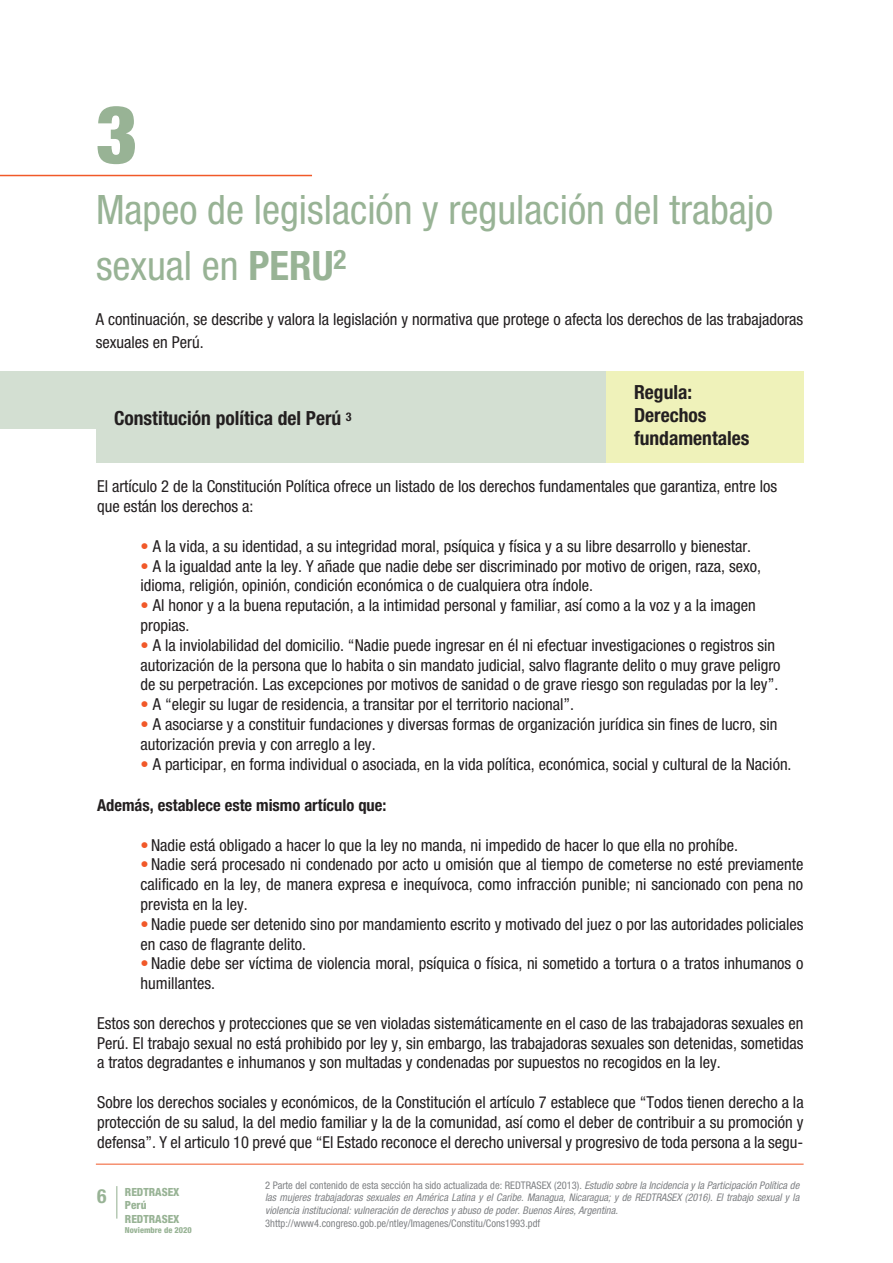
<style>
.page{position:relative;width:893px;height:1263px;background:#fff}
.page>*{position:absolute;margin:0;border:0;box-sizing:border-box;transform-origin:0 0}
.t1{font:900 condensed 80.25px "Helvetica Neue";color:#98b395}
.t2{font:condensed 40.65px/56.1px "Helvetica Neue";color:#98b395}
.t3{font:700 condensed 19.5px/22.8px "Helvetica Neue";color:#231f20}
.t4{font:condensed 16.5px/19.8px "Helvetica Neue";color:#231f20}
.t5{font:700 condensed 16.5px "Helvetica Neue";color:#231f20}
.t6{font:800 condensed 11.25px/13.5px "Helvetica Neue";color:#98b395}
.t7{font:italic condensed 10.5px/12.6px "Helvetica Neue";color:#808285;text-align:justify}
.t8{font:condensed 10.5px "Helvetica Neue";color:#808285}
.t9{font:800 condensed 8.25px "Helvetica Neue";color:#98b395}
.s1{font-weight:700}
.s2{color:#f15929}
.s3{font-weight:700;font-size:19.5px}
.s4{font-style:normal}
</style>
<div class="page">
<div style="left:606px;top:371px;width:197px;height:91px;background:#eff2ba"></div>
<div style="left:0;top:371px;width:606px;height:91px;background:#d3dfd2"></div>
<hr style="left:0;top:175px;width:312px;height:1px;background:#f15929">
<hr style="left:116px;top:1186px;width:1px;height:32px;background:#98b395">
<hr style="left:96px;top:1164px;width:708px;height:1px;background:#f15929">
<div style="left:0;top:429px;width:96px;height:83px;background:#fff"></div>
<h1 class="t1" style="left:96px;top:85px;width:43px">3</h1>
<h2 class="t2" style="left:96px;top:181px;width:679px">Mapeo de legislación y regulación del trabajo sexual en <span class="s1">PERU</span><sup>2</sup></h2>
<p class="t4" style="left:96px;top:308px;width:709px;line-height:22.8px">A continuación, se describe y valora la legislación y normativa que protege o afecta los derechos de las trabajadoras sexuales en Perú.</p>
<p class="t3" style="left:634px;top:381px;width:117px">Regula:<br>Derechos fundamentales</p>
<p class="t4" style="left:97px;top:476px;width:681px">El artículo 2 de la Constitución Política ofrece un listado de los derechos fundamentales que garantiza, entre los que están los derechos a:</p>
<p class="t4" style="left:141px;top:536px;width:612px"><span class="s2">•</span> A la vida, a su identidad, a su integridad moral, psíquica y física y a su libre desarrollo y bienestar.</p>
<p class="t4" style="left:141px;top:556px;width:622px"><span class="s2">•</span> A la igualdad ante la ley. Y añade que nadie debe ser discriminado por motivo de origen, raza, sexo, idioma, religión, opinión, condición económica o de cualquiera otra índole.</p>
<p class="t4" style="left:141px;top:595px;width:617px"><span class="s2">•</span> Al honor y a la buena reputación, a la intimidad personal y familiar, así como a la voz y a la imagen propias.</p>
<p class="t4" style="left:141px;top:635px;width:641px"><span class="s2">•</span> A la inviolabilidad del domicilio. “Nadie puede ingresar en él ni efectuar investigaciones o registros sin autorización de la persona que lo habita o sin mandato judicial, salvo flagrante delito o muy grave peligro de su perpetración. Las excepciones por motivos de sanidad o de grave riesgo son reguladas por la ley”.</p>
<p class="t4" style="left:141px;top:694px;width:435px"><span class="s2">•</span> A “elegir su lugar de residencia, a transitar por el territorio nacional”.</p>
<p class="t4" style="left:141px;top:714px;width:638px"><span class="s2">•</span> A asociarse y a constituir fundaciones y diversas formas de organización jurídica sin fines de lucro, sin autorización previa y con arreglo a ley.</p>
<p class="t4" style="left:141px;top:754px;width:652px"><span class="s2">•</span> A participar, en forma individual o asociada, en la vida política, económica, social y cultural de la Nación.</p>
<p class="t5" style="left:97px;top:795px;width:291px">Además, establece este mismo artículo que:</p>
<p class="t4" style="left:141px;top:835px;width:599px"><span class="s2">•</span> Nadie está obligado a hacer lo que la ley no manda, ni impedido de hacer lo que ella no prohíbe.</p>
<p class="t4" style="left:141px;top:855px;width:664px;text-align:justify"><span class="s2">•</span> Nadie será procesado ni condenado por acto u omisión que al tiempo de cometerse no esté previamente calificado en la ley, de manera expresa e inequívoca, como infracción punible; ni sancionado con pena no prevista en la ley.</p>
<p class="t4" style="left:141px;top:914px;width:664px"><span class="s2">•</span> Nadie puede ser detenido sino por mandamiento escrito y motivado del juez o por las autoridades policiales en caso de flagrante delito.</p>
<p class="t4" style="left:141px;top:954px;width:664px"><span class="s2">•</span> Nadie debe ser víctima de violencia moral, psíquica o física, ni sometido a tortura o a tratos inhumanos o humillantes.</p>
<p class="t4" style="left:97px;top:1013px;width:708px;text-align:justify">Estos son derechos y protecciones que se ven violadas sistemáticamente en el caso de las trabajadoras sexuales en Perú. El trabajo sexual no está prohibido por ley y, sin embargo, las trabajadoras sexuales son detenidas, sometidas a tratos degradantes e inhumanos y son multadas y condenadas por supuestos no recogidos en la ley.</p>
<p class="t4" style="left:97px;top:1092px;width:708px;text-align:justify">Sobre los derechos sociales y económicos, de la Constitución el artículo 7 establece que “Todos tienen derecho a la protección de su salud, la del medio familiar y la de la comunidad, así como el deber de contribuir a su promoción y defensa”. Y el articulo 10 prevé que “El Estado reconoce el derecho universal y progresivo de toda persona a la segu-</p>
<p class="t3" style="left:114px;top:407px;width:239px">Constitución política del Perú <sup>3</sup></p>
<p class="t6" style="left:125px;top:1185px;width:56px;text-indent:-28px"><span class="s3">6</span> REDTRASEX<br>Perú<br>REDTRASEX</p>
<p class="t9" style="left:125px;top:1225px;width:68px">Noviembre de 2020</p>
<p class="t7" style="left:265px;top:1179px;width:536px"><span class="s4">2 Parte del contenido de esta sección ha sido actualizada de: REDTRASEX (2013).</span> Estudio sobre la Incidencia y la Participación Política de las mujeres trabajadoras sexuales en América Latina y el Caribe. Managua, Nicaragua; y de REDTRASEX (2016). El trabajo sexual y la violencia institucional: vulneración de derechos y abuso de poder. Buenos Aires, Argentina.</p>
<p class="t8" style="left:265px;top:1217px;width:277px">3http://www4.congreso.gob.pe/ntley/Imagenes/Constitu/Cons1993.pdf</p>
</div>
